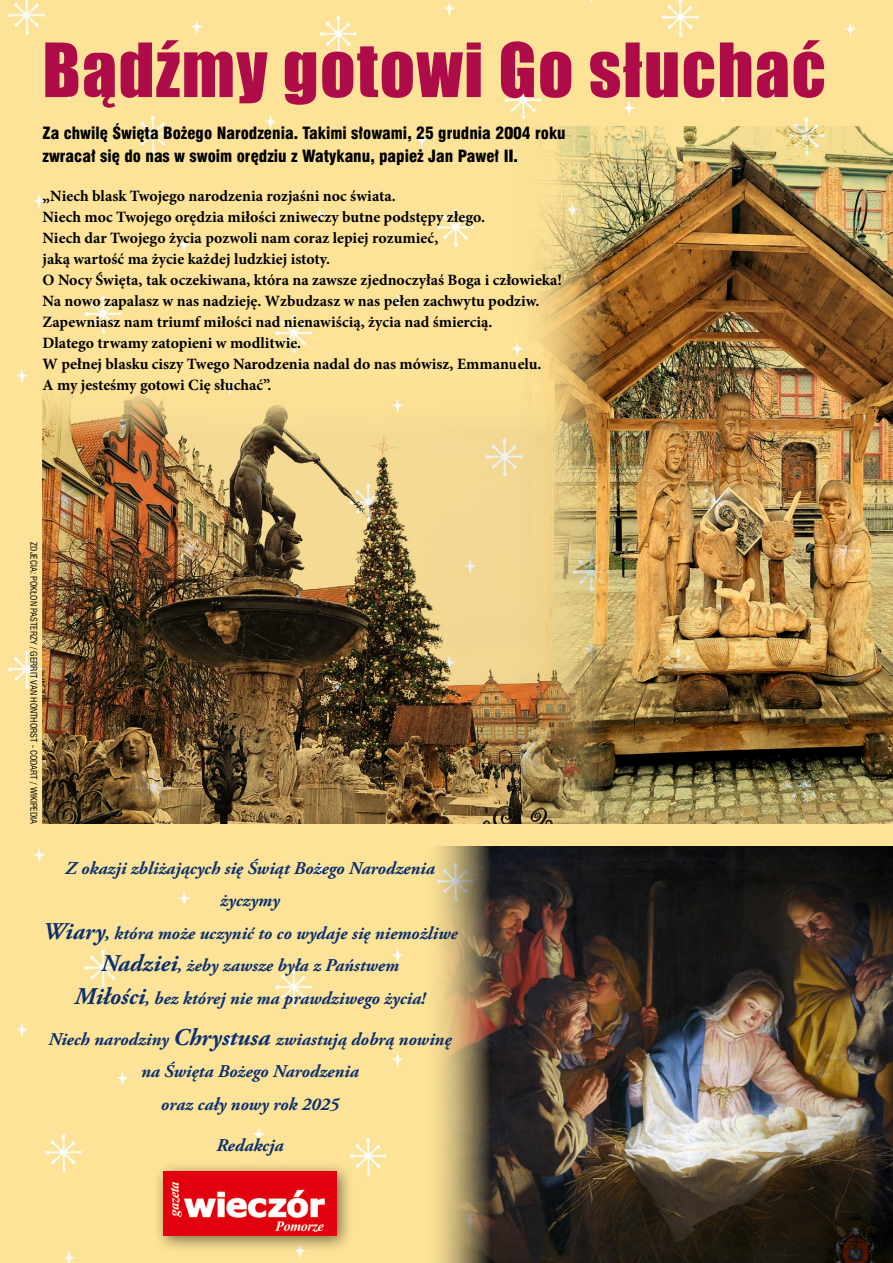
<style>
.page{position:relative;width:893px;height:1263px;background:#fde397}
.page>*{position:absolute;margin:0;border:0;box-sizing:border-box;transform-origin:0 0}
.t1{font:69px "Impact";letter-spacing:.025em;color:#ae0b49}
.t2{font:italic 700 18px/32.5px "Adobe Garamond Pro";color:#0c2f6f;text-align:center}
.t3{font:16.5px/22.5px "Swis 721 Blk Cn EU Normal";color:#000}
.t4{font:700 15.75px/21px "Minion Pro";color:#000}
.t5{font:9px "Swis 721 Cn EU Normal";color:#000}
.s1{font-size:24px}
</style>
<div class="page">
<img style="left:43px;top:374px;width:469px;height:450px">
<div style="left:0;top:52px;width:25px;height:331px;background:#fde397"></div>
<img style="left:422px;top:846px;width:471px;height:417px">
<img style="left:512px;top:127px;width:381px;height:697px">
<div style="left:152px;top:1160px;width:208px;height:100px;background:#000;opacity:.55"></div>
<img style="left:164px;top:1172px;width:172px;height:64px">
<h1 class="t1" style="left:43px;top:16px;width:785px">Bądźmy gotowi Go słuchać</h1>
<p class="t3" style="left:43px;top:123px;width:525px">Za chwilę Święta Bożego Narodzenia. Takimi słowami, 25 grudnia 2004 roku zwracał się do nas w swoim orędziu z Watykanu, papież Jan Paweł II.</p>
<p class="t4" style="left:43px;top:185px;width:521px">„Niech blask Twojego narodzenia rozjaśni noc świata.<br>Niech moc Twojego orędzia miłości zniweczy butne podstępy złego.<br>Niech dar Twojego życia pozwoli nam coraz lepiej rozumieć,<br>jaką wartość ma życie każdej ludzkiej istoty.<br>O Nocy Święta, tak oczekiwana, która na zawsze zjednoczyłaś Boga i człowieka!<br>Na nowo zapalasz w nas nadzieję. Wzbudzasz w nas pełen zachwytu podziw.<br>Zapewniasz nam triumf miłości nad nienawiścią, życia nad śmiercią.<br>Dlatego trwamy zatopieni w modlitwie.<br>W pełnej blasku ciszy Twego Narodzenia nadal do nas mówisz, Emmanuelu.<br>A my jesteśmy gotowi Cię słuchać”.</p>
<p class="t5" style="left:40px;top:542px;width:283px;rotate:90deg">Zdjecia: pokłon pasterzy / Gerrit van Honthorst - Codart / Wikipedia</p>
<p class="t2" style="left:42px;top:852px;width:417px">Z okazji zbliżających się Świąt Bożego Narodzenia życzymy<br><span class="s1">Wiary</span>, która może uczynić to co wydaje się niemożliwe <span class="s1">Nadziei</span>, żeby zawsze była z Państwem<br><span class="s1">Miłości</span>, bez której nie ma prawdziwego życia!</p>
<p class="t2" style="left:48px;top:1023px;width:405px">Niech narodziny <span class="s1">Chrystusa</span> zwiastują dobrą nowinę na Święta Bożego Narodzenia<br>oraz cały nowy rok 2025</p>
<p class="t2" style="left:216px;top:1129px;width:69px">Redakcja</p>
</div>
